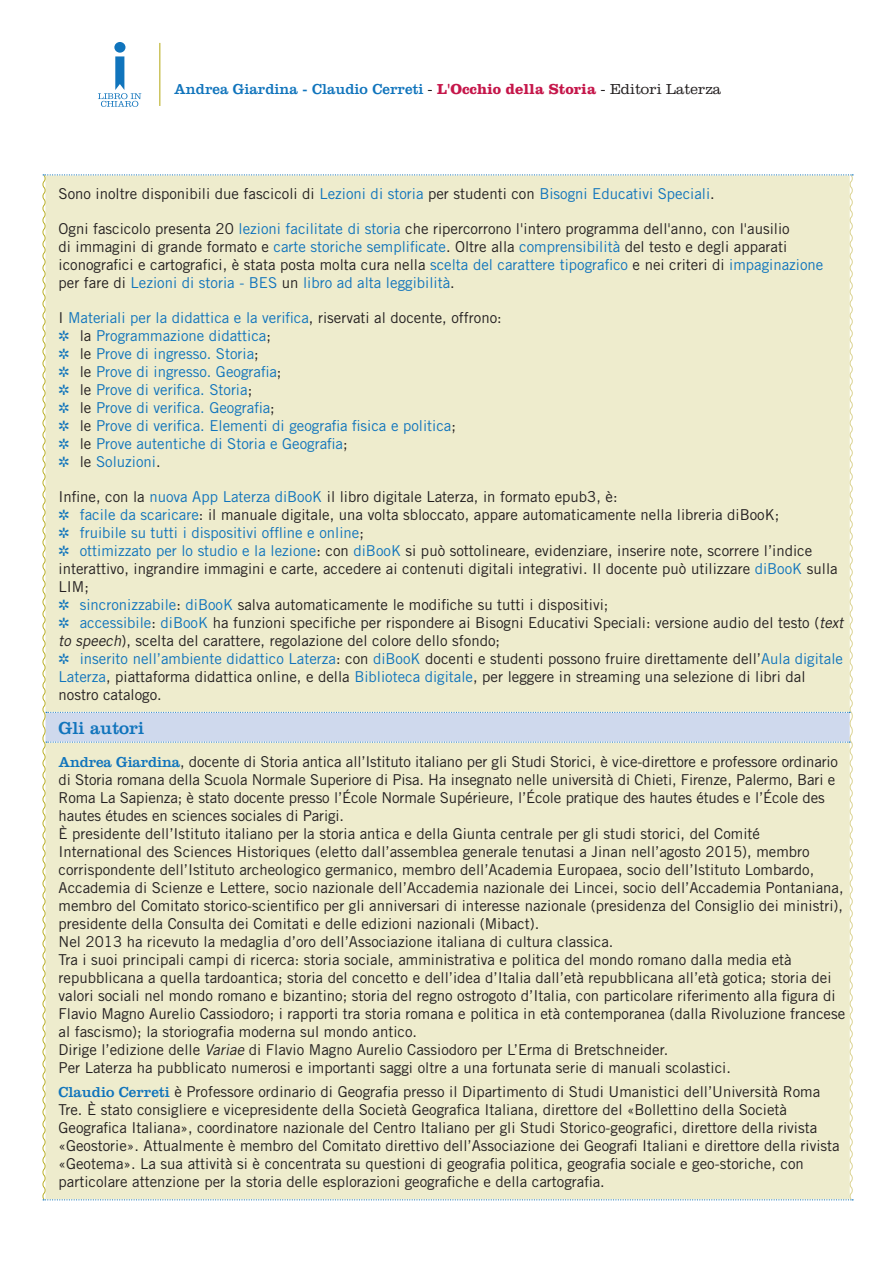
<style>
.page{position:relative;width:893px;height:1263px;background:#fff}
.page>*{position:absolute;margin:0;border:0;box-sizing:border-box;transform-origin:0 0}
.t1{font:18px "Clarendon";color:#1074bc}
.t2{font:15px/18px "Trade Gothic LT Std";color:#231f20}
.t3{font:15px/18px "Trade Gothic LT Std";color:#1074bc}
.t4{font:15px "Clarendon";color:#1074bc}
.s1{font-weight:300;color:#231f20}
.s2{font-weight:700;color:#c5164a}
.s3{color:#1074bc}
.s4{color:#231f20}
.s5{font-style:italic}
.s6{font-family:"Clarendon";color:#1074bc}
</style>
<div class="page">
<hr style="left:159px;top:43px;width:1px;height:63px;background:#bbb12a">
<div style="left:114px;top:42px;width:11px;height:11px;background:#1074bc;border-radius:50%"></div>
<svg style="left:98px;top:56px;width:43px;height:51px"></svg>
<div style="left:42px;top:174px;width:812px;height:1026px;background:#eeeccd"></div>
<p class="t4" style="left:174px;top:80px;width:549px">Andrea Giardina - Claudio Cerreti <span class="s1">-</span> <span class="s2">L'Occhio della Storia</span> <span class="s1">- Editori Laterza</span></p>
<p class="t2" style="left:59px;top:184px;width:658px">Sono inoltre disponibili due fascicoli di <span class="s3">Lezioni di storia</span> per studenti con <span class="s3">Bisogni Educativi Speciali</span>.</p>
<p class="t2" style="left:59px;top:219px;width:766px">Ogni fascicolo presenta 20 <span class="s3">lezioni facilitate di storia</span> che ripercorrono l'intero programma dell'anno, con l'ausilio<br>di immagini di grande formato e <span class="s3">carte storiche semplificate</span>. Oltre alla <span class="s3">comprensibilità</span> del testo e degli apparati iconografici e cartografici, è stata posta molta cura nella <span class="s3">scelta del carattere tipografico</span> e nei criteri di <span class="s3">impaginazione </span>per fare di <span class="s3">Lezioni di storia - BES</span> un <span class="s3">libro ad alta leggibilità</span>.</p>
<p class="t3" style="left:59px;top:308px;width:445px"><span class="s4">I</span> Materiali per la didattica e la verifica<span class="s4">, riservati al docente, offrono: </span>✲ <span class="s4">la</span> Programmazione didattica<span class="s4">;<br></span>✲ <span class="s4">le</span> Prove di ingresso. Storia<span class="s4">;<br></span>✲ <span class="s4">le</span> Prove di ingresso. Geografia<span class="s4">;<br></span>✲ <span class="s4">le</span> Prove di verifica. Storia<span class="s4">;<br></span>✲ <span class="s4">le</span> Prove di verifica. Geografia<span class="s4">;<br></span>✲ <span class="s4">le</span> Prove di verifica. Elementi di geografia fisica e politica<span class="s4">;<br></span>✲ <span class="s4">le</span> Prove autentiche di Storia e Geografia<span class="s4">;<br></span>✲ <span class="s4">le</span> Soluzioni<span class="s4">.</span></p>
<p class="t2" style="left:59px;top:487px;width:790px">Infine, con la <span class="s3">nuova App Laterza diBooK</span> il libro digitale Laterza, in formato epub3, è:<br><span class="s3">✲ facile da scaricare</span>: il manuale digitale, una volta sbloccato, appare automaticamente nella libreria diBooK;<br><span class="s3">✲ fruibile su tutti i dispositivi offline e online</span>;<br><span class="s3">✲ ottimizzato per lo studio e la lezione</span>: con <span class="s3">diBooK</span> si può sottolineare, evidenziare, inserire note, scorrere l’indice interattivo, ingrandire immagini e carte, accedere ai contenuti digitali integrativi. Il docente può utilizzare <span class="s3">diBooK</span> sulla LIM;<br><span class="s3">✲ sincronizzabile</span>: <span class="s3">diBooK</span> salva automaticamente le modifiche su tutti i dispositivi;<br><span class="s3">✲ accessibile</span>: <span class="s3">diBooK</span> ha funzioni specifiche per rispondere ai Bisogni Educativi Speciali: versione audio del testo (<span class="s5">text to speech</span>), scelta del carattere, regolazione del colore dello sfondo;<br><span class="s3">✲ inserito nell’ambiente didattico Laterza</span>: con <span class="s3">diBooK</span> docenti e studenti possono fruire direttamente dell’<span class="s3">Aula digitale Laterza</span>, piattaforma didattica online, e della <span class="s3">Biblioteca digitale</span>, per leggere in streaming una selezione di libri dal nostro catalogo.</p>
<p class="t1" style="left:59px;top:718px;width:87px">Gli autori</p>
<p class="t2" style="left:59px;top:752px;width:788px"><span class="s6">Andrea Giardina</span>, docente di Storia antica all’Istituto italiano per gli Studi Storici, è vice-direttore e professore ordinario di Storia romana della Scuola Normale Superiore di Pisa. Ha insegnato nelle università di Chieti, Firenze, Palermo, Bari e Roma La Sapienza; è stato docente presso l’École Normale Supérieure, l’École pratique des hautes études e l’École des hautes études en sciences sociales di Parigi.<br>È presidente dell’Istituto italiano per la storia antica e della Giunta centrale per gli studi storici, del Comité International des Sciences Historiques (eletto dall’assemblea generale tenutasi a Jinan nell’agosto 2015), membro corrispondente dell’Istituto archeologico germanico, membro dell’Academia Europaea, socio dell’Istituto Lombardo, Accademia di Scienze e Lettere, socio nazionale dell’Accademia nazionale dei Lincei, socio dell’Accademia Pontaniana, membro del Comitato storico-scientifico per gli anniversari di interesse nazionale (presidenza del Consiglio dei ministri), presidente della Consulta dei Comitati e delle edizioni nazionali (Mibact).<br>Nel 2013 ha ricevuto la medaglia d’oro dell’Associazione italiana di cultura classica.<br>Tra i suoi principali campi di ricerca: storia sociale, amministrativa e politica del mondo romano dalla media età repubblicana a quella tardoantica; storia del concetto e dell’idea d’Italia dall’età repubblicana all’età gotica; storia dei valori sociali nel mondo romano e bizantino; storia del regno ostrogoto d’Italia, con particolare riferimento alla figura di Flavio Magno Aurelio Cassiodoro; i rapporti tra storia romana e politica in età contemporanea (dalla Rivoluzione francese al fascismo); la storiografia moderna sul mondo antico.<br>Dirige l’edizione delle <span class="s5">Variae</span> di Flavio Magno Aurelio Cassiodoro per L’Erma di Bretschneider.<br>Per Laterza ha pubblicato numerosi e importanti saggi oltre a una fortunata serie di manuali scolastici.</p>
<p class="t2" style="left:59px;top:1082px;width:783px"><span class="s6">Claudio Cerreti</span> è Professore ordinario di Geografia presso il Dipartimento di Studi Umanistici dell’Università Roma Tre. È stato consigliere e vicepresidente della Società Geografica Italiana, direttore del «Bollettino della Società Geografica Italiana», coordinatore nazionale del Centro Italiano per gli Studi Storico-geografici, direttore della rivista «Geostorie». Attualmente è membro del Comitato direttivo dell’Associazione dei Geografi Italiani e direttore della rivista «Geotema». La sua attività si è concentrata su questioni di geografia politica, geografia sociale e geo-storiche, con particolare attenzione per la storia delle esplorazioni geografiche e della cartografia.</p>
</div>
